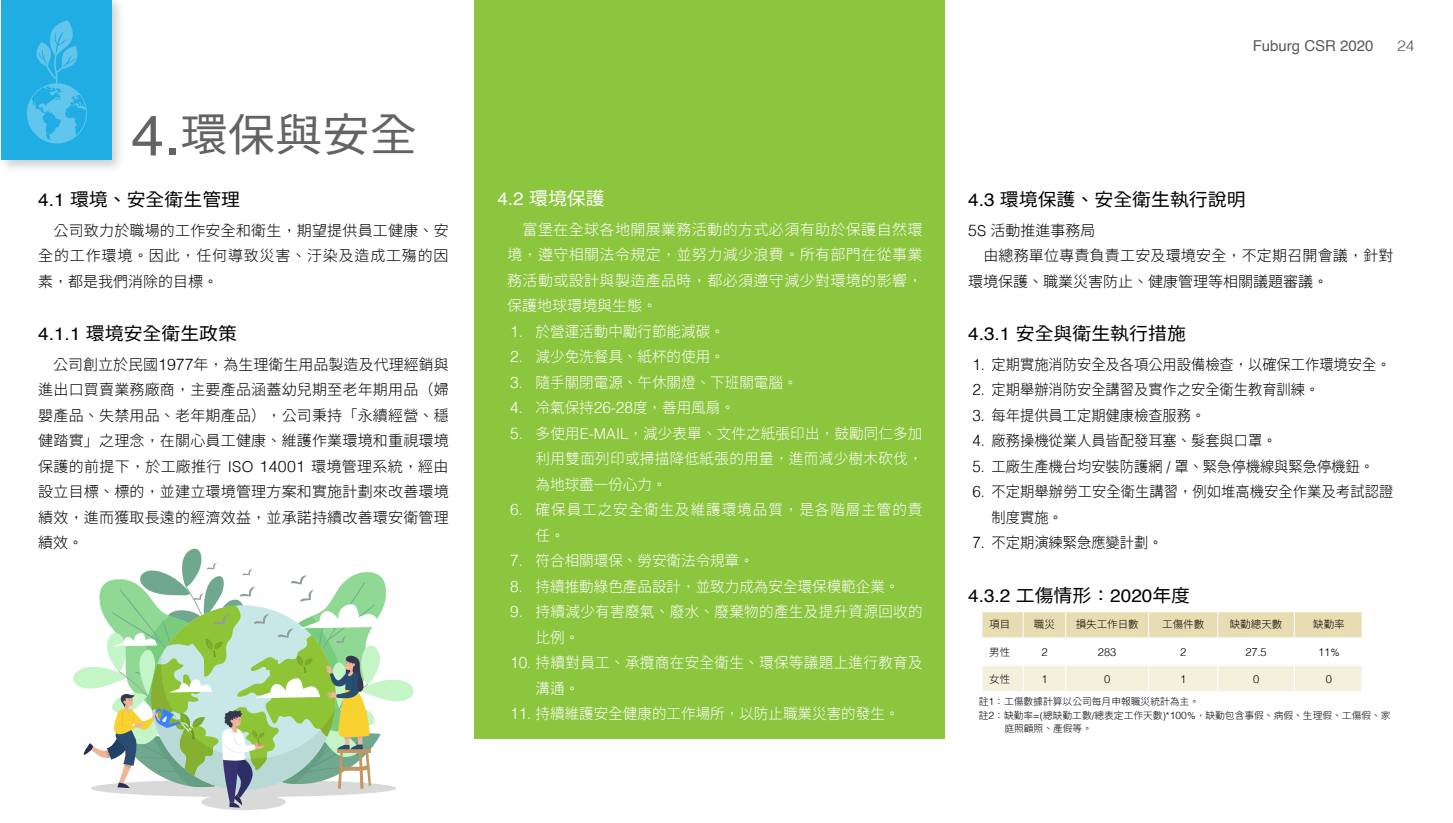
<style>
.page{position:relative;width:1453px;height:823px;background:#fff}
.page>*{position:absolute;margin:0;border:0;box-sizing:border-box;transform-origin:0 0}
.小標{font:45px "Taipei Sans TC Beta";color:#636366;scale:1.05 1}
.小標-2{font:18px "Taipei Sans TC Beta";color:#000;scale:1.05 1}
.小標-3{font:18px "Helvetica";color:#000;scale:1.05 1}
.小標-4{font:18px "Taipei Sans TC Beta";color:#fff;scale:1.05 1}
.內文{font:300 15px/25.5px "Taipei Sans TC Beta";letter-spacing:.01em;color:#fff;text-align:justify}
.內文-2{font:300 15px/25.5px "Taipei Sans TC Beta";color:#000;text-align:justify}
.內文-3{font:300 15px/25.5px "Taipei Sans TC Beta";color:#000;scale:.95 1}
.內文-4{font:300 15px/25.5px "Taipei Sans TC Beta";letter-spacing:.065em;color:#fff}
.t1{font:15px "Helvetica";color:#57585a}
.t2{font:300 15px "Helvetica";color:#57585a;scale:1.05 1}
.表格文{font:300 11.1px "Helvetica";color:#000}
.表格文-2{font:300 10.5px "Taipei Sans TC Beta";color:#000}
.表格文_註{font:300 9.75px/13.5px "Taipei Sans TC Beta";color:#000}
.s1{font-family:"Helvetica";font-size:56.25px}
.s2{font-family:"Helvetica";font-size:57.38px}
.s3{font-family:"Helvetica"}
.s4{font-family:"Helvetica";font-size:18.38px}
.s5{font-family:"Helvetica";font-size:15.9px}
.s6{font-size:18.38px}
.s7{font-family:"Taipei Sans TC Beta"}
.s8{font-size:10.5px}
.s9{font-family:"Helvetica";font-size:10.35px}
</style>
<div class="page">
<div style="left:0;top:0;width:126px;height:174px;background:#000;opacity:.2"></div>
<div style="left:1px;top:0;width:110px;height:160px;background:#1fade4"></div>
<svg style="left:26px;top:20px;width:61px;height:123px"></svg>
<div style="left:474px;top:0;width:470px;height:738px;background:#8bc63e"></div>
<svg style="left:981px;top:610px;width:382px;height:81px"></svg>
<div style="left:201px;top:794px;width:85px;height:16px;background:#d9d9d9;border-radius:50%"></div>
<svg style="left:73px;top:548px;width:341px;height:259px"></svg>
<p class="小標" style="left:131px;top:109px;width:274px"><span class="s1">4</span><span class="s2">.</span>環保與安全</p>
<p class="小標-2" style="left:38px;top:189px;width:194px"><span class="s3">4</span><span class="s4">.</span><span class="s3">1</span> 環境、安全衛生管理</p>
<p class="內文-2" style="left:38px;top:218px;width:412px">　公司致力於職場的工作安全和衛生，期望提供員工健康、安全的工作環境。因此，任何導致災害、汙染及造成工殤的因素，都是我們消除的目標。</p>
<p class="小標-2" style="left:38px;top:324px;width:191px"><span class="s3">4</span><span class="s4">.</span><span class="s3">1</span><span class="s4">.</span><span class="s3">1</span> 環境安全衛生政策</p>
<p class="內文-2" style="left:38px;top:352px;width:412px">　公司創立於民國<span class="s5">1977</span>年，為生理衛生用品製造及代理經銷與進出口買賣業務廠商，主要產品涵蓋幼兒期至老年期用品（婦嬰產品、失禁用品、老年期產品），公司秉持「永續經營、穩健踏實」之理念，在關心員工健康、維護作業環境和重視環境保護的前提下，於工廠推行 <span class="s3">ISO</span> <span class="s5">14001</span> 環境管理系統，經由設立目標、標的，並建立環境管理方案和實施計劃來改善環境績效，進而獲取長遠的經濟效益，並承諾持續改善環安衛管理績效。</p>
<p class="t1" style="left:1253px;top:34px;width:122px">Fuburg CSR 2020</p>
<p class="t2" style="left:1397px;top:33px;width:18px">24</p>
<p class="小標-4" style="left:497px;top:188px;width:104px"><span class="s3">4</span><span class="s4">.</span><span class="s3">2</span> 環境保護</p>
<p class="內文" style="left:507px;top:217px;width:417px">　富堡在全球各地開展業務活動的方式必須有助於保護自然環境，遵守相關法令規定，並努力減少浪費。所有部門在從事業務活動或設計與製造產品時，都必須遵守減少對環境的影響，保護地球環境與生態。</p>
<p class="內文" style="left:510px;top:319px;width:216px"><span class="s5">1</span><span class="s3">.</span> 於營運活動中勵行節能減碳。</p>
<p class="內文" style="left:510px;top:344px;width:216px"><span class="s5">2</span><span class="s3">.</span> 減少免洗餐具、紙杯的使用。</p>
<p class="內文" style="left:510px;top:370px;width:289px"><span class="s5">3</span><span class="s3">.</span> 隨手關閉電源、午休關燈、下班關電腦。</p>
<p class="內文" style="left:510px;top:395px;width:226px"><span class="s5">4</span><span class="s3">.</span> 冷氣保持<span class="s5">26</span><span class="s3">-</span><span class="s5">28</span>度，善用風扇。</p>
<p class="內文" style="left:536px;top:421px;width:389px;text-indent:-26px"><span class="s5">5</span><span class="s3">.</span> 多使用<span class="s3">E-MAIL</span>，減少表單、文件之紙張印出，鼓勵同仁多加利用雙面列印或掃描降低紙張的用量，進而減少樹木砍伐，為地球盡一份心力。</p>
<p class="內文-4" style="left:536px;top:497px;width:388px;text-indent:-26px"><span class="s5">6</span><span class="s3">.</span> 確保員工之安全衛生及維護環境品質，是各階層主管的責任。</p>
<p class="內文" style="left:510px;top:548px;width:245px"><span class="s5">7</span><span class="s3">.</span> 符合相關環保、勞安衛法令規章。</p>
<p class="內文" style="left:510px;top:574px;width:391px"><span class="s5">8</span><span class="s3">.</span> 持續推動綠色產品設計，並致力成為安全環保模範企業。</p>
<p class="內文" style="left:536px;top:599px;width:389px;text-indent:-26px"><span class="s5">9</span><span class="s3">.</span> 持續減少有害廢氣、廢水、廢棄物的產生及提升資源回收的比例。</p>
<p class="內文" style="left:536px;top:650px;width:389px;text-indent:-26px"><span class="s5">10</span><span class="s3">.</span> 持續對員工、承攬商在安全衛生、環保等議題上進行教育及溝通。</p>
<p class="內文" style="left:510px;top:701px;width:391px"><span class="s5">11</span><span class="s3">.</span> 持續維護安全健康的工作場所，以防止職業災害的發生。</p>
<p class="小標-2" style="left:968px;top:189px;width:266px"><span class="s3">4</span><span class="s4">.</span><span class="s3">3</span> 環境保護、安全衛生執行說明</p>
<p class="內文-2" style="left:968px;top:218px;width:129px"><span class="s5">5</span><span class="s3">S</span> 活動推進事務局</p>
<p class="內文-2" style="left:968px;top:243px;width:427px">　由總務單位專責負責工安及環境安全，不定期召開會議，針對環境保護、職業災害防止、健康管理等相關議題審議。</p>
<p class="小標-2" style="left:968px;top:324px;width:209px"><span class="s3">4</span><span class="s4">.</span><span class="s3">3</span><span class="s4">.</span><span class="s3">1</span> 安全與衛生執行措施</p>
<p class="內文-3" style="left:972px;top:352px;width:442px"><span class="s5">1</span><span class="s3">.</span> 定期實施消防安全及各項公用設備檢查，以確保工作環境安全。</p>
<p class="內文-3" style="left:972px;top:377px;width:367px"><span class="s5">2</span><span class="s3">.</span> 定期舉辦消防安全講習及實作之安全衛生教育訓練。</p>
<p class="內文-3" style="left:972px;top:403px;width:247px"><span class="s5">3</span><span class="s3">.</span> 每年提供員工定期健康檢查服務。</p>
<p class="內文-3" style="left:972px;top:428px;width:322px"><span class="s5">4</span><span class="s3">.</span> 廠務操機從業人員皆配發耳塞、髮套與口罩。</p>
<p class="內文-3" style="left:972px;top:454px;width:424px"><span class="s5">5</span><span class="s3">.</span> 工廠生產機台均安裝防護網 <span class="s3">/</span> 罩、緊急停機線與緊急停機鈕。</p>
<p class="內文-3" style="left:991px;top:479px;width:424px;text-indent:-19px"><span class="s5">6</span><span class="s3">.</span> 不定期舉辦勞工安全衛生講習，例如堆高機安全作業及考試認證制度實施。</p>
<p class="內文-3" style="left:972px;top:530px;width:202px"><span class="s5">7</span><span class="s3">.</span> 不定期演練緊急應變計劃。</p>
<p class="小標-3" style="left:968px;top:582px;width:213px">4<span class="s6">.</span>3<span class="s6">.</span>2 <span class="s7">工傷情形：</span>2020<span class="s7">年度</span></p>
<p class="表格文-2" style="left:989px;top:618px;width:22px">項目</p>
<p class="表格文-2" style="left:1034px;top:618px;width:22px">職災</p>
<p class="表格文-2" style="left:1076px;top:618px;width:64px">損失工作日數</p>
<p class="表格文-2" style="left:1162px;top:618px;width:43px">工傷件數</p>
<p class="表格文-2" style="left:1230px;top:618px;width:54px">缺勤總天數</p>
<p class="表格文-2" style="left:1313px;top:618px;width:33px">缺勤率</p>
<p class="表格文-2" style="left:989px;top:646px;width:22px">男性</p>
<p class="表格文" style="left:1041px;top:642px;width:8px">2</p>
<p class="表格文" style="left:1098px;top:642px;width:20px">283</p>
<p class="表格文" style="left:1180px;top:642px;width:8px">2</p>
<p class="表格文" style="left:1245px;top:642px;width:23px">27<span class="s8">.</span>5</p>
<p class="表格文" style="left:1318px;top:642px;width:23px">11<span class="s8">%</span></p>
<p class="表格文-2" style="left:989px;top:673px;width:22px">女性</p>
<p class="表格文" style="left:1041px;top:670px;width:8px">1</p>
<p class="表格文" style="left:1104px;top:670px;width:8px">0</p>
<p class="表格文" style="left:1180px;top:670px;width:8px">1</p>
<p class="表格文" style="left:1253px;top:670px;width:8px">0</p>
<p class="表格文" style="left:1326px;top:670px;width:8px">0</p>
<p class="表格文_註" style="left:979px;top:695px;width:222px">註<span class="s9">1</span>：工傷數據計算以公司每月申報職災統計為主。</p>
<p class="表格文_註" style="left:1004px;top:709px;width:388px;text-indent:-26px">註<span class="s9">2</span>：缺勤率<span class="s3">=(</span>總缺勤工數<span class="s3">/</span>總表定工作天數<span class="s3">)*</span><span class="s9">100</span><span class="s3">%</span>，缺勤包含事假、病假、生理假、工傷假、家庭照顧照、產假等。</p>
</div>
